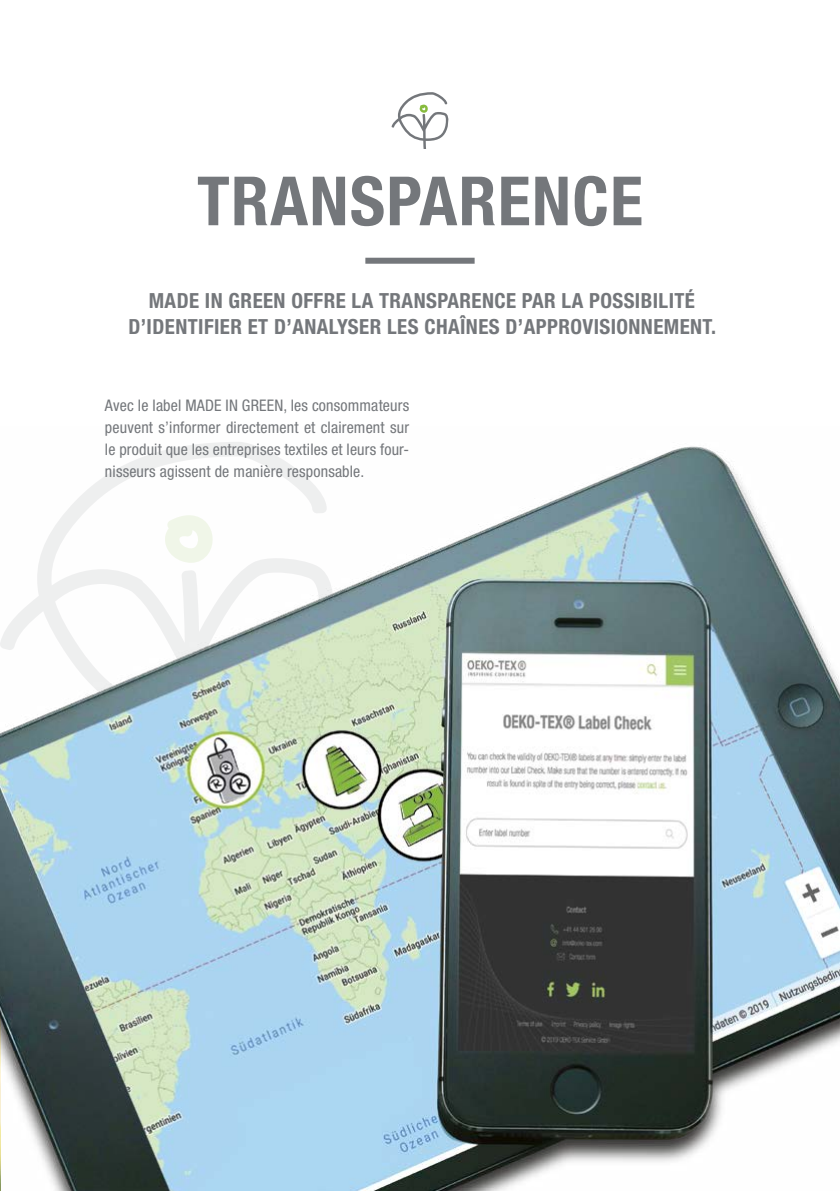
<style>
.page{position:relative;width:840px;height:1191px;background:#fff}
.page>*{position:absolute;margin:0;border:0;box-sizing:border-box;transform-origin:0 0}
.t1{font:700 condensed 68px "Helvetica Neue LT Pro";letter-spacing:.02em;color:#74777b}
.t2{font:700 condensed 20.8px/26px "Helvetica Neue LT Pro";letter-spacing:.02em;color:#74777b;text-align:center}
.t3{font:condensed 16px/22px "Helvetica Neue LT Pro";letter-spacing:.01em;color:#74777b;text-align:justify}
</style>
<div class="page">
<svg style="left:391px;top:92px;width:57px;height:57px"></svg>
<img style="left:0;top:442px;width:839px;height:749px">
<div style="left:365px;top:258px;width:109px;height:6px;background:#74777b"></div>
<img style="left:0;top:876px;width:12px;height:33px">
<h1 class="t1" style="left:197px;top:160px;width:447px">TRANSPARENCE</h1>
<h2 class="t2" style="left:128px;top:288px;width:589px">MADE IN GREEN OFFRE LA TRANSPARENCE PAR LA POSSIBILITÉ<br>D’IDENTIFIER ET D’ANALYSER LES CHAÎNES D’APPROVISIONNEMENT.</h2>
<p class="t3" style="left:105px;top:394px;width:305px">Avec le label MADE IN GREEN, les consommateurs peuvent s’informer directement et clairement sur le produit que les entreprises textiles et leurs four&shy;nisseurs agissent de manière responsable.</p>
</div>
